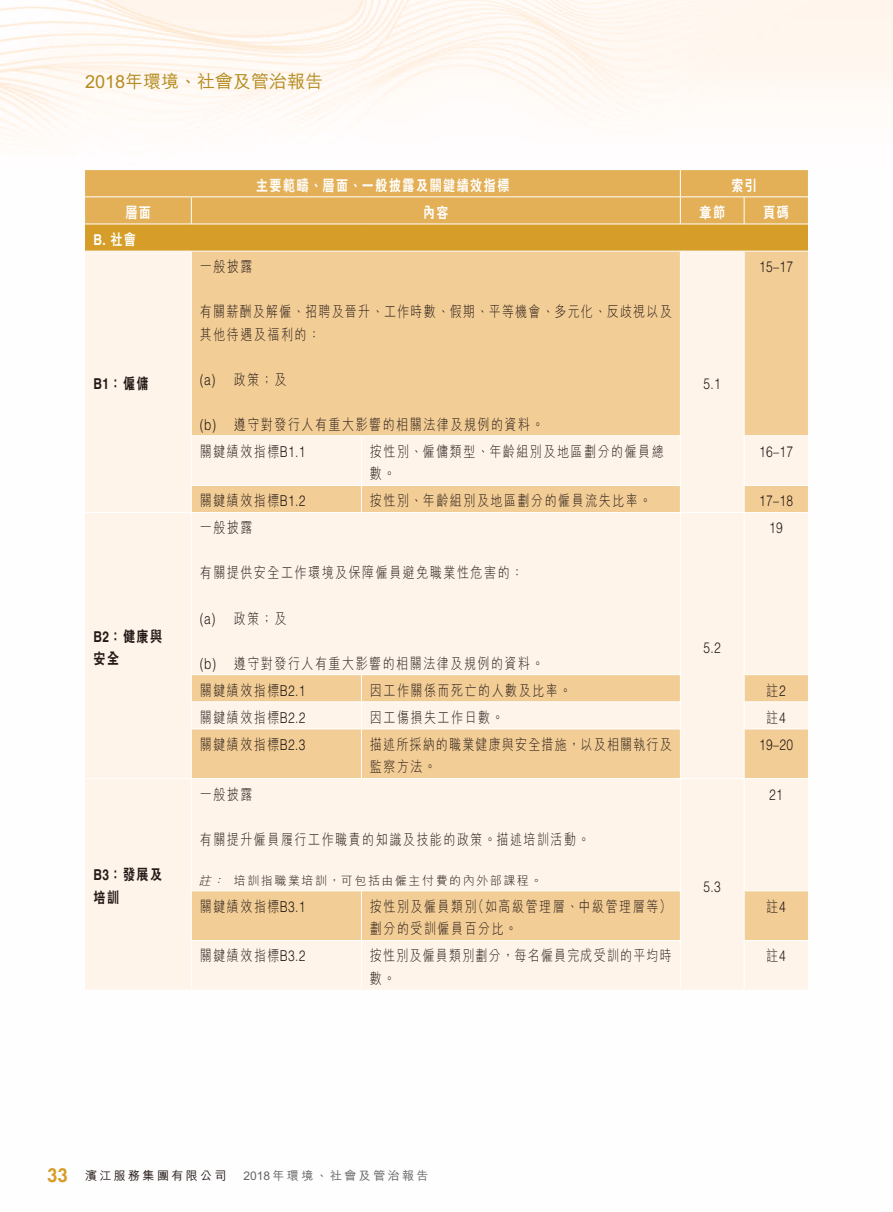
<style>
.page{position:relative;width:893px;height:1212px;background:#fff}
.page>*{position:absolute;margin:0;border:0;box-sizing:border-box;transform-origin:0 0}
.t1{font:500 18px "M Hei HK";color:#b48b1e}
.t2{font:800 18px "Futura Std";color:#d69e28}
.t3{font:300 15px "M Hei HK";letter-spacing:.13em;color:#231916;scale:.8 1}
.t4{font:300 15px "M Hei HK";letter-spacing:.1em;color:#231916;scale:.8 1}
.t5{font:300 15px/22.5px "M Hei HK";letter-spacing:.105em;color:#231916;scale:.8 1}
.t6{font:300 15px "Helvetica LT Std";letter-spacing:.03em;color:#231916;scale:.8 1}
.t7{font:800 15px "C Hei 2 HK";letter-spacing:.13em;color:#fff;scale:.8 1}
.t8{font:800 15px/22.5px "C Hei 2 HK";letter-spacing:.13em;color:#231916;scale:.8 1}
.t9{font:700 15px "Helvetica LT Std";color:#fff;scale:.8 1}
.t10{font:300 12px "M Hei HK";letter-spacing:.13em;color:#231916}
.t11{font:500 12px "M Hei HK";letter-spacing:.2em;color:#666565}
.t12{font:500 12px "M Hei HK";letter-spacing:.2em;color:#231916}
.t13{font:italic 300 12px "M Hei HK";color:#231916}
.s1{font-family:"C Hei 2 HK";font-weight:800}
.s2{font-family:"Helvetica LT Std";font-weight:700}
.s3{font-family:"Helvetica LT Std"}
</style>
<div class="page">
<img style="left:0;top:0;width:893px;height:145px">
<div style="left:85px;top:224px;width:723px;height:27px;background:#d69e28"></div>
<div style="left:85px;top:252px;width:723px;height:738px;background:#fff4ea"></div>
<svg style="left:192px;top:252px;width:616px;height:688px;background:#f9e2c5"></svg>
<hr style="left:191px;top:251px;width:1px;height:184px;background:#fff">
<hr style="left:680px;top:251px;width:1px;height:184px;background:#fff">
<hr style="left:744px;top:251px;width:1px;height:184px;background:#fff">
<hr style="left:191px;top:435px;width:170px;height:1px;background:#fff">
<hr style="left:191px;top:436px;width:1px;height:49px;background:#fff">
<hr style="left:361px;top:435px;width:320px;height:1px;background:#fff">
<hr style="left:361px;top:436px;width:1px;height:49px;background:#fff">
<hr style="left:680px;top:436px;width:1px;height:49px;background:#fff">
<hr style="left:744px;top:435px;width:64px;height:1px;background:#fff">
<hr style="left:744px;top:436px;width:1px;height:49px;background:#fff">
<hr style="left:191px;top:485px;width:170px;height:1px;background:#fff">
<svg style="left:191px;top:486px;width:1px;height:26px"></svg>
<hr style="left:361px;top:485px;width:320px;height:1px;background:#fff">
<svg style="left:361px;top:486px;width:1px;height:26px"></svg>
<svg style="left:680px;top:486px;width:1px;height:26px"></svg>
<hr style="left:744px;top:485px;width:64px;height:1px;background:#fff">
<svg style="left:744px;top:486px;width:1px;height:26px"></svg>
<hr style="left:85px;top:512px;width:106px;height:1px;background:#fff">
<hr style="left:191px;top:512px;width:170px;height:1px;background:#fff">
<hr style="left:191px;top:513px;width:1px;height:161px;background:#fff">
<hr style="left:361px;top:512px;width:319px;height:1px;background:#fff">
<hr style="left:680px;top:512px;width:64px;height:1px;background:#fff">
<hr style="left:680px;top:513px;width:1px;height:161px;background:#fff">
<hr style="left:744px;top:512px;width:64px;height:1px;background:#fff">
<hr style="left:744px;top:513px;width:1px;height:161px;background:#fff">
<hr style="left:191px;top:674px;width:170px;height:1px;background:#fff">
<hr style="left:361px;top:674px;width:320px;height:1px;background:#fff">
<hr style="left:744px;top:674px;width:64px;height:1px;background:#fff">
<hr style="left:191px;top:701px;width:170px;height:1px;background:#fff">
<svg style="left:191px;top:675px;width:1px;height:53px"></svg>
<hr style="left:361px;top:701px;width:320px;height:1px;background:#fff">
<svg style="left:361px;top:675px;width:1px;height:53px"></svg>
<svg style="left:680px;top:675px;width:1px;height:53px"></svg>
<hr style="left:744px;top:701px;width:64px;height:1px;background:#fff">
<svg style="left:744px;top:675px;width:1px;height:53px"></svg>
<hr style="left:191px;top:728px;width:170px;height:1px;background:#fff">
<hr style="left:191px;top:729px;width:1px;height:49px;background:#fff">
<hr style="left:361px;top:728px;width:320px;height:1px;background:#fff">
<hr style="left:361px;top:729px;width:1px;height:49px;background:#fff">
<hr style="left:680px;top:729px;width:1px;height:49px;background:#fff">
<hr style="left:744px;top:728px;width:64px;height:1px;background:#fff">
<hr style="left:744px;top:729px;width:1px;height:49px;background:#fff">
<hr style="left:85px;top:778px;width:106px;height:1px;background:#fff">
<hr style="left:191px;top:778px;width:170px;height:1px;background:#fff">
<hr style="left:191px;top:779px;width:1px;height:111px;background:#fff">
<hr style="left:361px;top:778px;width:319px;height:1px;background:#fff">
<hr style="left:680px;top:778px;width:64px;height:1px;background:#fff">
<hr style="left:680px;top:779px;width:1px;height:111px;background:#fff">
<hr style="left:744px;top:778px;width:64px;height:1px;background:#fff">
<hr style="left:744px;top:779px;width:1px;height:111px;background:#fff">
<hr style="left:191px;top:890px;width:170px;height:1px;background:#fff">
<hr style="left:191px;top:891px;width:1px;height:49px;background:#fff">
<hr style="left:361px;top:890px;width:320px;height:1px;background:#fff">
<hr style="left:361px;top:891px;width:1px;height:49px;background:#fff">
<hr style="left:680px;top:891px;width:1px;height:49px;background:#fff">
<hr style="left:744px;top:890px;width:64px;height:1px;background:#fff">
<hr style="left:744px;top:891px;width:1px;height:49px;background:#fff">
<hr style="left:191px;top:940px;width:170px;height:1px;background:#fff">
<hr style="left:191px;top:941px;width:1px;height:49px;background:#fff">
<hr style="left:361px;top:940px;width:320px;height:1px;background:#fff">
<hr style="left:361px;top:941px;width:1px;height:49px;background:#fff">
<hr style="left:680px;top:941px;width:1px;height:49px;background:#fff">
<hr style="left:744px;top:940px;width:64px;height:1px;background:#fff">
<hr style="left:744px;top:941px;width:1px;height:49px;background:#fff">
<svg style="left:85px;top:170px;width:723px;height:54px;background:#e3b25d"></svg>
<hr style="left:85px;top:224px;width:106px;height:1px;background:#fff">
<hr style="left:191px;top:224px;width:170px;height:1px;background:#fff">
<hr style="left:361px;top:224px;width:319px;height:1px;background:#fff">
<hr style="left:680px;top:224px;width:64px;height:1px;background:#fff">
<hr style="left:744px;top:224px;width:64px;height:1px;background:#fff">
<p class="t1" style="left:85px;top:69px;width:240px">2018年環境、社會及管治報告</p>
<p class="t7" style="left:125px;top:205px;width:33px">層面</p>
<p class="t9" style="left:94px;top:230px;width:54px">B. <span class="s1">社會</span></p>
<p class="t8" style="left:94px;top:372px;width:70px"><span class="s2">B1</span>：僱傭</p>
<p class="t8" style="left:94px;top:625px;width:87px"><span class="s2">B2</span>：健康與安全</p>
<p class="t8" style="left:94px;top:863px;width:87px"><span class="s2">B3</span>：發展及培訓</p>
<p class="t7" style="left:256px;top:178px;width:318px">主要範疇、層面、一般披露及關鍵績效指標</p>
<p class="t7" style="left:423px;top:205px;width:33px">內容</p>
<p class="t3" style="left:200px;top:259px;width:67px">一般披露</p>
<p class="t5" style="left:200px;top:300px;width:591px">有關薪酬及解僱、招聘及晉升、工作時數、假期、平等機會、多元化、反歧視以及其他待遇及福利的：</p>
<p class="t3" style="left:234px;top:371px;width:67px">政策；及</p>
<p class="t6" style="left:200px;top:370px;width:21px">a( )</p>
<p class="t6" style="left:200px;top:415px;width:22px">b( )</p>
<p class="t3" style="left:234px;top:416px;width:389px">遵守對發行人有重大影響的相關法律及規例的資料。</p>
<p class="t3" style="left:200px;top:443px;width:134px">關鍵績效指標<span class="s3">B1.1</span></p>
<p class="t3" style="left:200px;top:493px;width:134px">關鍵績效指標<span class="s3">B1.2</span></p>
<p class="t3" style="left:370px;top:443px;width:369px">按性別、僱傭類型、年齡組別及地區劃分的僱員總</p>
<p class="t3" style="left:370px;top:466px;width:33px">數。</p>
<p class="t3" style="left:370px;top:493px;width:353px">按性別、年齡組別及地區劃分的僱員流失比率。</p>
<p class="t3" style="left:200px;top:520px;width:67px">一般披露</p>
<p class="t3" style="left:200px;top:565px;width:406px">有關提供安全工作環境及保障僱員避免職業性危害的：</p>
<p class="t3" style="left:234px;top:610px;width:67px">政策；及</p>
<p class="t6" style="left:200px;top:609px;width:21px">a( )</p>
<p class="t6" style="left:200px;top:654px;width:22px">b( )</p>
<p class="t3" style="left:234px;top:655px;width:389px">遵守對發行人有重大影響的相關法律及規例的資料。</p>
<p class="t3" style="left:200px;top:682px;width:134px">關鍵績效指標<span class="s3">B2.1</span></p>
<p class="t3" style="left:370px;top:682px;width:253px">因工作關係而死亡的人數及比率。</p>
<p class="t3" style="left:200px;top:709px;width:134px">關鍵績效指標<span class="s3">B2.2</span></p>
<p class="t3" style="left:370px;top:709px;width:169px">因工傷損失工作日數。</p>
<p class="t3" style="left:200px;top:737px;width:134px">關鍵績效指標<span class="s3">B2.3</span></p>
<p class="t4" style="left:370px;top:737px;width:379px">描述所採納的職業健康與安全措施，以及相關執行及</p>
<p class="t3" style="left:370px;top:759px;width:84px">監察方法。</p>
<p class="t3" style="left:200px;top:786px;width:67px">一般披露</p>
<p class="t3" style="left:200px;top:831px;width:489px">有關提升僱員履行工作職責的知識及技能的政策。描述培訓活動。</p>
<p class="t13" style="left:199px;top:874px;width:30px">註：</p>
<p class="t10" style="left:234px;top:874px;width:310px">培訓指職業培訓，可包括由僱主付費的內外部課程。</p>
<p class="t3" style="left:200px;top:899px;width:134px">關鍵績效指標<span class="s3">B3.1</span></p>
<p class="t3" style="left:200px;top:948px;width:134px">關鍵績效指標<span class="s3">B3.2</span></p>
<p class="t3" style="left:472px;top:899px;width:250px">（如高級管理層、中級管理層等(</p>
<p class="t3" style="left:370px;top:899px;width:135px">按性別及僱員類別</p>
<p class="t3" style="left:370px;top:921px;width:186px">劃分的受訓僱員百分比。</p>
<p class="t4" style="left:370px;top:948px;width:379px">按性別及僱員類別劃分，每名僱員完成受訓的平均時</p>
<p class="t3" style="left:370px;top:971px;width:33px">數。</p>
<p class="t7" style="left:731px;top:178px;width:33px">索引</p>
<p class="t7" style="left:699px;top:205px;width:33px">章節</p>
<p class="t7" style="left:763px;top:205px;width:33px">頁碼</p>
<p class="t6" style="left:759px;top:257px;width:44px">15–17</p>
<p class="t6" style="left:704px;top:374px;width:23px">5.1</p>
<p class="t6" style="left:759px;top:442px;width:44px">16–17</p>
<p class="t6" style="left:759px;top:492px;width:44px">17–18</p>
<p class="t6" style="left:769px;top:519px;width:19px">19</p>
<p class="t6" style="left:704px;top:638px;width:23px">5.2</p>
<p class="t6" style="left:704px;top:877px;width:23px">5.3</p>
<p class="t3" style="left:766px;top:682px;width:26px">註<span class="s3">2</span></p>
<p class="t3" style="left:766px;top:709px;width:26px">註<span class="s3">4</span></p>
<p class="t6" style="left:759px;top:735px;width:44px">19–20</p>
<p class="t6" style="left:769px;top:785px;width:19px">21</p>
<p class="t3" style="left:766px;top:899px;width:26px">註<span class="s3">4</span></p>
<p class="t3" style="left:766px;top:948px;width:26px">註<span class="s3">4</span></p>
<p class="t2" style="left:47px;top:1164px;width:22px">33</p>
<p class="t12" style="left:85px;top:1167px;width:143px">濱江服務集團有限公司</p>
<p class="t11" style="left:243px;top:1167px;width:187px">2018年環境、社會及管治報告</p>
</div>
